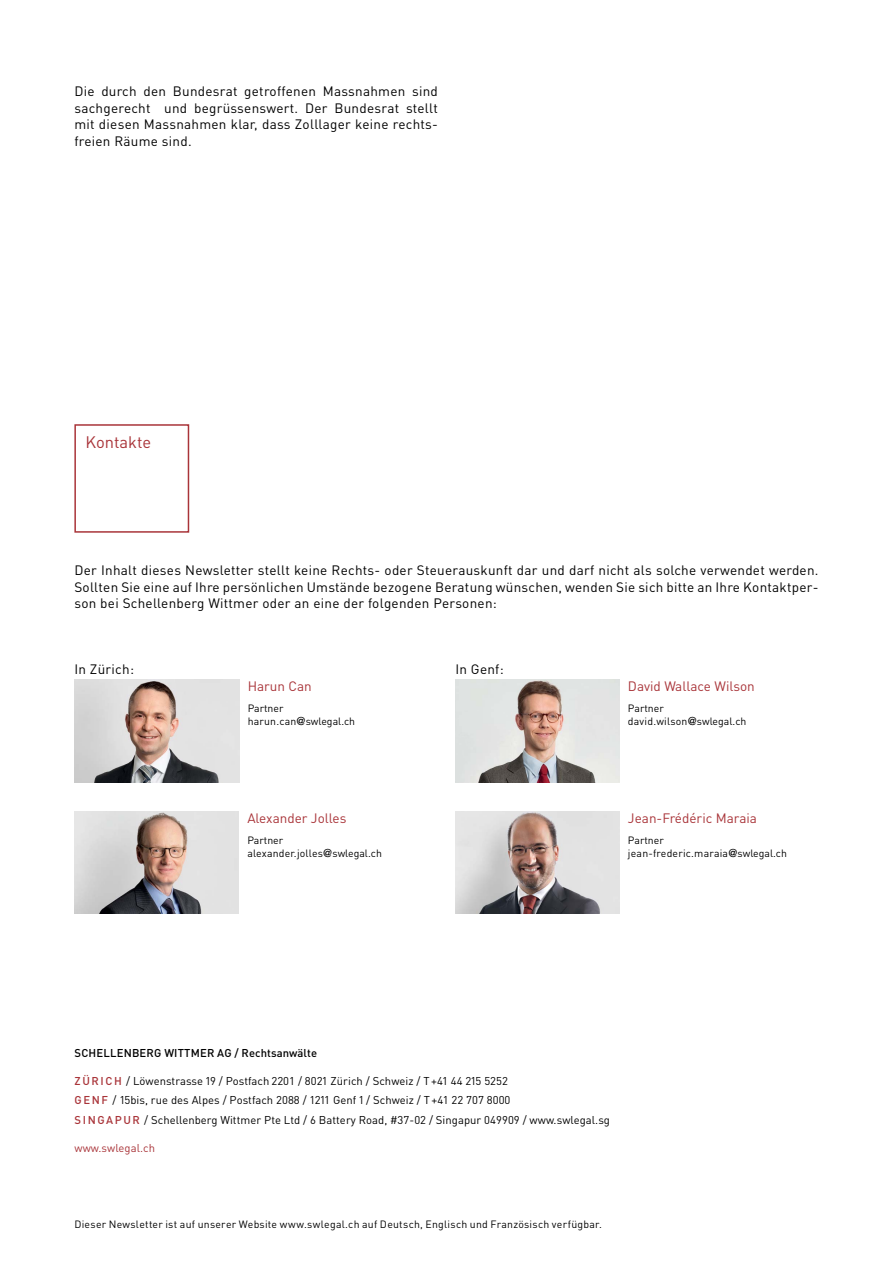
<style>
.page{position:relative;width:893px;height:1263px;background:#fff}
.page>*{position:absolute;margin:0;border:0;box-sizing:border-box;transform-origin:0 0}
.t1{font:16.5px "DIN";color:#a93439}
.t2{font:13.5px/16.5px "DIN";letter-spacing:.02em;color:#000;text-align:justify}
.t3{font:13.5px "DIN";color:#a93439}
.t4{font:11.25px/19.5px "DIN";letter-spacing:.005em;color:#000}
.t5{font:500 11.25px "DIN";letter-spacing:.015em;color:#000}
.t6{font:11.25px "DIN";letter-spacing:.005em;color:#a93439}
.t7{font:10.5px/13.5px "DIN";letter-spacing:.02em;color:#000}
.t8{font:10.5px/13.5px "DIN";color:#000}
.s1{font-family:"Helvetica Neue LT Std";font-weight:500;font-size:11.25px}
.s2{font-weight:500;color:#a93439}
</style>
<div class="page">
<div style="left:74px;top:424px;width:115px;height:109px;border:2px solid #a93439"></div>
<img style="left:75px;top:679px;width:164px;height:103px">
<img style="left:74px;top:811px;width:165px;height:103px">
<img style="left:455px;top:679px;width:164px;height:103px">
<img style="left:455px;top:811px;width:164px;height:103px">
<p class="t2" style="left:74px;top:83px;width:365px">Die durch den Bundesrat getroffenen Massnahmen sind sachgerecht und begrüssenswert. Der Bundesrat stellt mit diesen Massnahmen klar, dass Zolllager keine rechts&shy;freien Räume sind.</p>
<p class="t1" style="left:85px;top:431px;width:67px">Kontakte</p>
<p class="t2" style="left:74px;top:561px;width:746px">Der Inhalt dieses Newsletter stellt keine Rechts- oder Steuerauskunft dar und darf nicht als solche verwendet werden.<br>Sollten Sie eine auf Ihre persönlichen Umstände bezogene Beratung wünschen, wenden Sie sich bitte an Ihre Kontaktper&shy;son bei Schellenberg Wittmer oder an eine der folgenden Personen:</p>
<p class="t2" style="left:74px;top:660px;width:61px">In Zürich:</p>
<p class="t2" style="left:455px;top:660px;width:50px">In Genf:</p>
<p class="t3" style="left:248px;top:676px;width:66px">Harun Can</p>
<p class="t8" style="left:248px;top:700px;width:109px">Partner harun.can<span class="s1">@</span>swlegal.ch</p>
<p class="t3" style="left:247px;top:808px;width:101px">Alexander Jolles</p>
<p class="t8" style="left:247px;top:832px;width:136px">Partner alexander.jolles<span class="s1">@</span>swlegal.ch</p>
<p class="t3" style="left:628px;top:676px;width:128px">David Wallace Wilson</p>
<p class="t8" style="left:628px;top:700px;width:120px">Partner david.wilson<span class="s1">@</span>swlegal.ch</p>
<p class="t3" style="left:628px;top:808px;width:131px">Jean-Frédéric Maraia</p>
<p class="t7" style="left:628px;top:832px;width:161px">Partner jean-frederic.maraia<span class="s1">@</span>swlegal.ch</p>
<p class="t5" style="left:75px;top:1045px;width:244px">SCHELLENBERG WITTMER AG / RECHTSANWÄLTE</p>
<p class="t4" style="left:75px;top:1070px;width:537px"><span class="s2">ZÜRICH</span> / Löwenstrasse 19 / Postfach 2201 / 8021 Zürich / Schweiz / T+41 44 215 5252<br><span class="s2">GENF</span> / 15bis, rue des Alpes / Postfach 2088 / 1211 Genf 1 / Schweiz / T+41 22 707 8000<br><span class="s2">S INGA PUR</span> / Schellenberg Wittmer Pte Ltd / 6 Battery Road, #37-02 / Singapur 049909 / www.swlegal.sg</p>
<p class="t6" style="left:75px;top:1140px;width:82px">www.swlegal.ch</p>
<p class="t7" style="left:74px;top:1217px;width:529px">Dieser Newsletter ist auf unserer Website www.swlegal.ch auf Deutsch, Englisch und Französisch verfügbar.</p>
</div>
